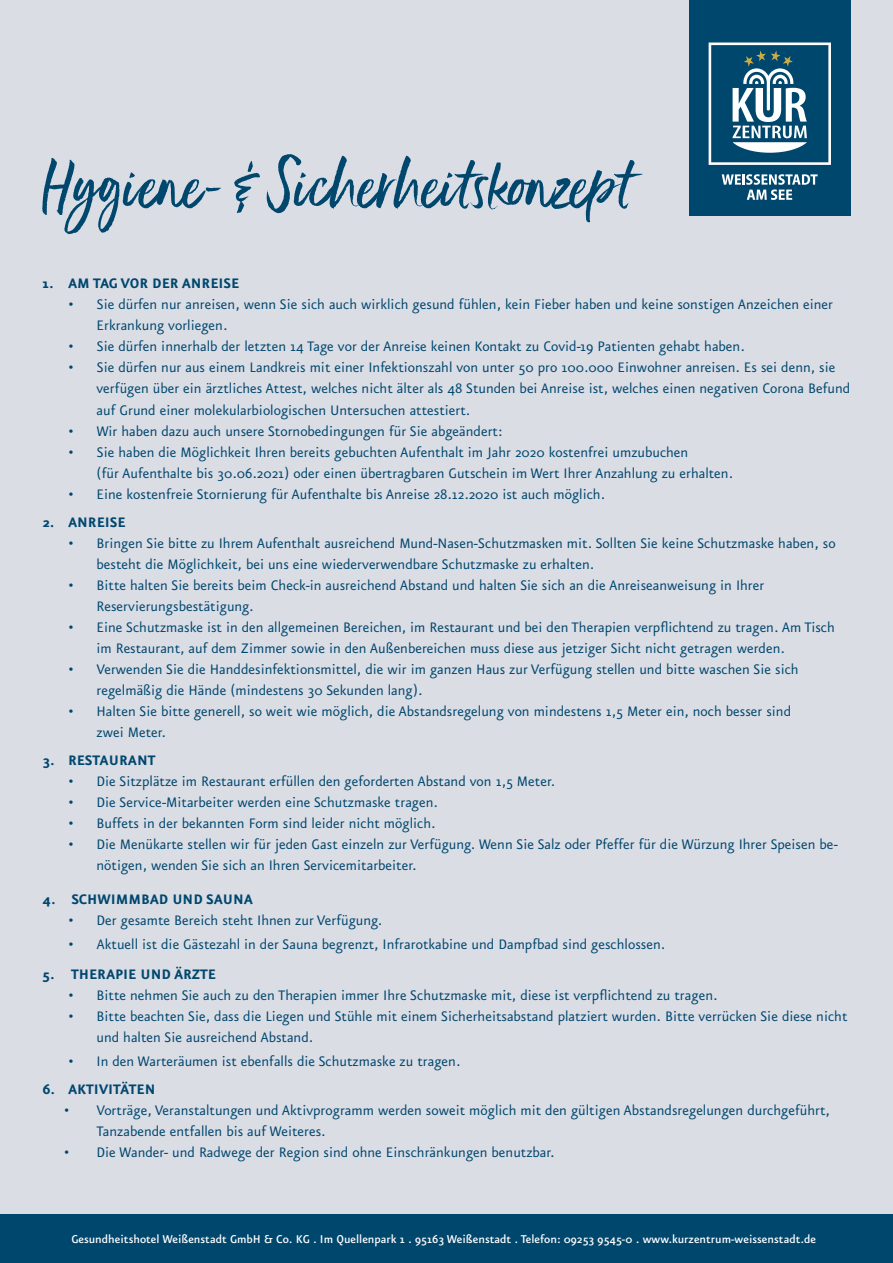
<style>
.page{position:relative;width:893px;height:1263px;background:#dbdde5}
.page>*{position:absolute;margin:0;border:0;box-sizing:border-box;transform-origin:0 0}
.t1{font:63px "Ernestand Emily Solid";color:#00476e}
.t2{font:16.5px/21px "Eureka Sans OT";color:#00476e}
.t3{font:700 16.5px "Eureka Sans OT";color:#00476e}
.t4{font:500 13.5px "Eureka Sans OT";color:#fff}
</style>
<div class="page">
<div style="left:0;top:1214px;width:893px;height:49px;background:#00476e"></div>
<div style="left:689px;top:0;width:161px;height:216px;background:#00476e"></div>
<svg style="left:709px;top:43px;width:122px;height:122px"></svg>
<svg style="left:722px;top:174px;width:96px;height:26px"></svg>
<h1 class="t1" style="left:43px;top:146px;width:591px">Hygiene- &amp; Sicherheitskonzept</h1>
<p class="t3" style="left:43px;top:275px;width:198px">1. AM TAG VOR DER ANREISE</p>
<p class="t2" style="left:97px;top:295px;width:738px;text-indent:-28px">• Sie dürfen nur anreisen, wenn Sie sich auch wirklich gesund fühlen, kein Fieber haben und keine sonstigen Anzeichen einer<br>Erkrankung vorliegen.</p>
<p class="t2" style="left:68px;top:337px;width:678px">• Sie dürfen innerhalb der letzten 14 Tage vor der Anreise keinen Kontakt zu Covid-19 Patienten gehabt haben.</p>
<p class="t2" style="left:97px;top:358px;width:755px;text-indent:-28px">• Sie dürfen nur aus einem Landkreis mit einer Infektionszahl von unter 50 pro 100.000 Einwohner anreisen. Es sei denn, sie verfügen über ein ärztliches Attest, welches nicht älter als 48 Stunden bei Anreise ist, welches einen negativen Corona Befund auf Grund einer molekularbiologischen Untersuchen attestiert.</p>
<p class="t2" style="left:68px;top:421px;width:436px">• Wir haben dazu auch unsere Stornobedingungen für Sie abgeändert:</p>
<p class="t2" style="left:97px;top:442px;width:638px;text-indent:-28px">• Sie haben die Möglichkeit Ihren bereits gebuchten Aufenthalt im Jahr 2020 kostenfrei umzubuchen<br>(für Aufenthalte bis 30.06.2021) oder einen übertragbaren Gutschein im Wert Ihrer Anzahlung zu erhalten.</p>
<p class="t2" style="left:68px;top:484px;width:539px">• Eine kostenfreie Stornierung für Aufenthalte bis Anreise 28.12.2020 ist auch möglich.</p>
<p class="t3" style="left:43px;top:514px;width:85px">2. ANREISE</p>
<p class="t2" style="left:97px;top:533px;width:741px;text-indent:-28px">• Bringen Sie bitte zu Ihrem Aufenthalt ausreichend Mund-Nasen-Schutzmasken mit. Sollten Sie keine Schutzmaske haben, so besteht die Möglichkeit, bei uns eine wiederverwendbare Schutzmaske zu erhalten.</p>
<p class="t2" style="left:97px;top:575px;width:669px;text-indent:-28px">• Bitte halten Sie bereits beim Check-in ausreichend Abstand und halten Sie sich an die Anreiseanweisung in Ihrer<br>Reservierungsbestätigung.</p>
<p class="t2" style="left:97px;top:617px;width:740px;text-indent:-28px">• Eine Schutzmaske ist in den allgemeinen Bereichen, im Restaurant und bei den Therapien verpflichtend zu tragen. Am Tisch im Restaurant, auf dem Zimmer sowie in den Außenbereichen muss diese aus jetziger Sicht nicht getragen werden.</p>
<p class="t2" style="left:97px;top:659px;width:704px;text-indent:-28px">• Verwenden Sie die Handdesinfektionsmittel, die wir im ganzen Haus zur Verfügung stellen und bitte waschen Sie sich regelmäßig die Hände (mindestens 30 Sekunden lang).</p>
<p class="t2" style="left:97px;top:701px;width:696px;text-indent:-28px">• Halten Sie bitte generell, so weit wie möglich, die Abstandsregelung von mindestens 1,5 Meter ein, noch besser sind zwei Meter.</p>
<p class="t3" style="left:43px;top:751px;width:114px">3. RESTAURANT</p>
<p class="t2" style="left:68px;top:771px;width:489px">• Die Sitzplätze im Restaurant erfüllen den geforderten Abstand von 1,5 Meter.</p>
<p class="t2" style="left:68px;top:792px;width:371px">• Die Service-Mitarbeiter werden eine Schutzmaske tragen.</p>
<p class="t2" style="left:68px;top:813px;width:369px">• Buffets in der bekannten Form sind leider nicht möglich.</p>
<p class="t2" style="left:97px;top:834px;width:743px;text-indent:-28px">• Die Menükarte stellen wir für jeden Gast einzeln zur Verfügung. Wenn Sie Salz oder Pfeffer für die Würzung Ihrer Speisen be&shy;nötigen, wenden Sie sich an Ihren Servicemitarbeiter.</p>
<p class="t3" style="left:43px;top:890px;width:212px">4. SCHWIMMBAD UND SAUNA</p>
<p class="t2" style="left:68px;top:910px;width:316px">• Der gesamte Bereich steht Ihnen zur Verfügung.</p>
<p class="t2" style="left:68px;top:934px;width:599px">• Aktuell ist die Gästezahl in der Sauna begrenzt, Infrarotkabine und Dampfbad sind geschlossen.</p>
<p class="t3" style="left:43px;top:965px;width:175px">5. THERAPIE UND ÄRZTE</p>
<p class="t2" style="left:68px;top:985px;width:651px">• Bitte nehmen Sie auch zu den Therapien immer Ihre Schutzmaske mit, diese ist verpflichtend zu tragen.</p>
<p class="t2" style="left:97px;top:1006px;width:752px;text-indent:-28px">• Bitte beachten Sie, dass die Liegen und Stühle mit einem Sicherheitsabstand platziert wurden. Bitte verrücken Sie diese nicht und halten Sie ausreichend Abstand.</p>
<p class="t2" style="left:68px;top:1051px;width:394px">• In den Warteräumen ist ebenfalls die Schutzmaske zu tragen.</p>
<p class="t3" style="left:43px;top:1080px;width:114px">6. AKTIVITÄTEN</p>
<p class="t2" style="left:97px;top:1100px;width:735px;text-indent:-33px">• Vorträge, Veranstaltungen und Aktivprogramm werden soweit möglich mit den gültigen Abstandsregelungen durchgeführt,<br>Tanzabende entfallen bis auf Weiteres.</p>
<p class="t2" style="left:64px;top:1142px;width:492px">• Die Wander- und Radwege der Region sind ohne Einschränkungen benutzbar.</p>
<p class="t4" style="left:71px;top:1232px;width:746px">Gesundheitshotel Weißenstadt GmbH &amp; Co. KG . Im Quellenpark 1 . 95163 Weißenstadt . Telefon: 09253 9545-0 . www.kurzentrum-weissenstadt.de</p>
</div>
